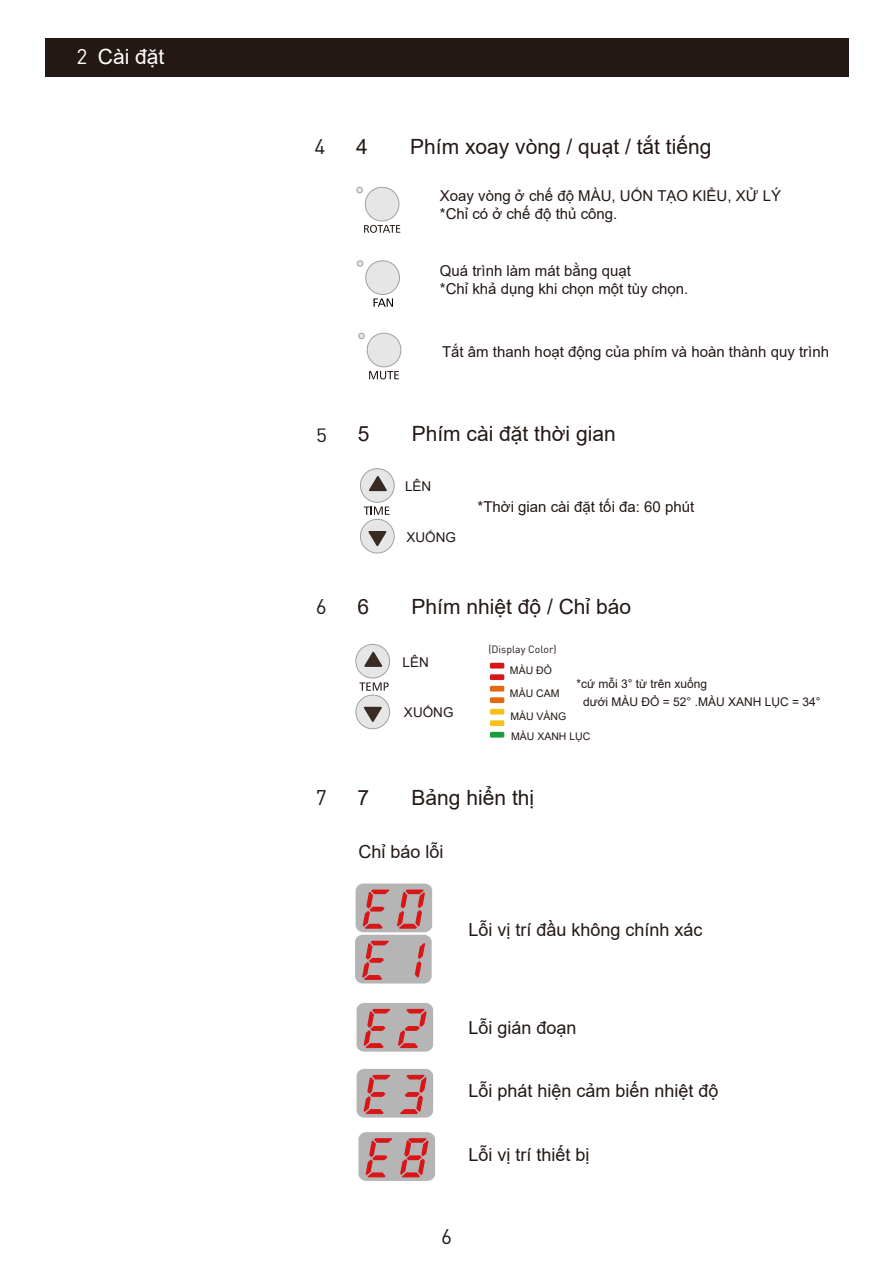
<style>
.page{position:relative;width:893px;height:1263px;background:#fff}
.page>*{position:absolute;margin:0;border:0;box-sizing:border-box;transform-origin:0 0}
.t1{font:21px "Arial";color:#231815}
.t2{font:21px "Arial";color:#fff}
.t3{font:21px "DINOT";color:#231815}
.t4{font:18.9px "DINOT";color:#231815;scale:1.11 1}
.t5{font:18px "Arial";color:#231815}
.t6{font:15px/18px "Arial";color:#231815}
.t7{font:13.5px "Arial";color:#231815}
.t8{font:12px/18px "Arial";color:#231815}
.t9{font:10.5px/23.1px "Arial";color:#231815}
.t10{font:10.5px "DINOT";color:#231815}
.s1{font-family:"DINOT"}
</style>
<div class="page">
<div style="left:45px;top:38px;width:803px;height:39px;background:#231813"></div>
<svg style="left:360px;top:468px;width:35px;height:86px"></svg>
<svg style="left:358px;top:332px;width:44px;height:47px"></svg>
<svg style="left:356px;top:260px;width:44px;height:47px"></svg>
<svg style="left:356px;top:186px;width:44px;height:47px"></svg>
<svg style="left:355px;top:644px;width:35px;height:86px"></svg>
<div style="left:355px;top:935px;width:77px;height:48px;background:#b5b5b6;border-radius:7px"></div>
<svg style="left:362px;top:941px;width:27px;height:39px"></svg>
<svg style="left:415px;top:943px;width:10px;height:35px"></svg>
<div style="left:357px;top:1069px;width:76px;height:48px;background:#b5b5b6;border-radius:7px"></div>
<svg style="left:364px;top:1075px;width:26px;height:39px"></svg>
<svg style="left:400px;top:1075px;width:27px;height:39px"></svg>
<div style="left:357px;top:1003px;width:76px;height:49px;background:#b5b5b6;border-radius:7px"></div>
<svg style="left:364px;top:1009px;width:26px;height:39px"></svg>
<svg style="left:398px;top:1009px;width:29px;height:39px"></svg>
<div style="left:356px;top:883px;width:76px;height:49px;background:#b5b5b6;border-radius:7px"></div>
<svg style="left:363px;top:889px;width:26px;height:40px"></svg>
<div style="left:490px;top:663px;width:14px;height:5px;background:#d71618"></div>
<div style="left:490px;top:674px;width:14px;height:6px;background:#d71618"></div>
<div style="left:490px;top:686px;width:14px;height:5px;background:#e2690d"></div>
<div style="left:490px;top:697px;width:14px;height:6px;background:#e2690d"></div>
<div style="left:490px;top:709px;width:14px;height:6px;background:#f2c11b"></div>
<div style="left:490px;top:720px;width:14px;height:6px;background:#f2c11b"></div>
<div style="left:490px;top:732px;width:14px;height:6px;background:#1c9d3b"></div>
<div style="left:358px;top:1132px;width:77px;height:49px;background:#b5b5b6;border-radius:7px"></div>
<svg style="left:366px;top:1138px;width:26px;height:39px"></svg>
<svg style="left:400px;top:1138px;width:28px;height:39px"></svg>
<svg style="left:397px;top:889px;width:28px;height:40px"></svg>
<h1 class="t2" style="left:77px;top:42px;width:89px"><span class="s1">2</span> Cài đặt</h1>
<h1 class="t3" style="left:315px;top:130px;width:12px">4</h1>
<h1 class="t1" style="left:356px;top:132px;width:13px">4</h1>
<h1 class="t1" style="left:410px;top:132px;width:303px">Phím xoay vòng / quạt / tắt tiếng</h1>
<p class="t6" style="left:440px;top:186px;width:343px">Xoay vòng ở chế độ MÀU, UỐN TẠO KIỂU, XỬ LÝ *Chỉ có ở chế độ thủ công.</p>
<p class="t6" style="left:440px;top:261px;width:250px">Quá trình làm mát bằng quạt<br>*Chỉ khả dụng khi chọn một tùy chọn.</p>
<p class="t6" style="left:442px;top:342px;width:388px">Tắt âm thanh hoạt động của phím và hoàn thành quy trình</p>
<p class="t4" style="left:316px;top:420px;width:11px">5</p>
<h1 class="t1" style="left:358px;top:419px;width:13px">5</h1>
<h1 class="t1" style="left:412px;top:419px;width:206px">Phím cài đặt thời gian</h1>
<p class="t7" style="left:405px;top:477px;width:28px">LÊN</p>
<p class="t6" style="left:478px;top:498px;width:218px">*Thời gian cài đặt tối đa: 60 phút</p>
<p class="t7" style="left:406px;top:527px;width:51px">XUỐNG</p>
<h1 class="t3" style="left:316px;top:591px;width:12px">6</h1>
<h1 class="t1" style="left:358px;top:593px;width:13px">6</h1>
<h1 class="t1" style="left:412px;top:593px;width:221px">Phím nhiệt độ / Chỉ báo</h1>
<p class="t7" style="left:403px;top:653px;width:28px">LÊN</p>
<p class="t7" style="left:404px;top:703px;width:51px">XUỐNG</p>
<p class="t10" style="left:488px;top:641px;width:70px">(Display Color)</p>
<p class="t9" style="left:510px;top:659px;width:43px">MÀU ĐỎ</p>
<p class="t9" style="left:510px;top:682px;width:58px">MÀU CAM<br>MÀU VÀNG</p>
<p class="t9" style="left:511px;top:725px;width:81px">MÀU XANH LỤC</p>
<p class="t8" style="left:583px;top:675px;width:239px;text-indent:-7px">*cứ mỗi 3° từ trên xuống<br>dưới MÀU ĐỎ = 52° .MÀU XANH LỤC = 34°</p>
<h1 class="t3" style="left:316px;top:781px;width:12px">7</h1>
<h1 class="t1" style="left:358px;top:783px;width:13px">7</h1>
<h1 class="t1" style="left:412px;top:783px;width:124px">Bảng hiển thị</h1>
<p class="t5" style="left:358px;top:840px;width:87px">Chỉ báo lỗi</p>
<p class="t5" style="left:468px;top:917px;width:236px">Lỗi vị trí đầu không chính xác</p>
<p class="t5" style="left:468px;top:1015px;width:110px">Lỗi gián đoạn</p>
<p class="t5" style="left:468px;top:1078px;width:252px">Lỗi phát hiện cảm biến nhiệt độ</p>
<p class="t5" style="left:468px;top:1142px;width:123px">Lỗi vị trí thiết bị</p>
<h1 class="t3" style="left:441px;top:1220px;width:12px">6</h1>
</div>
